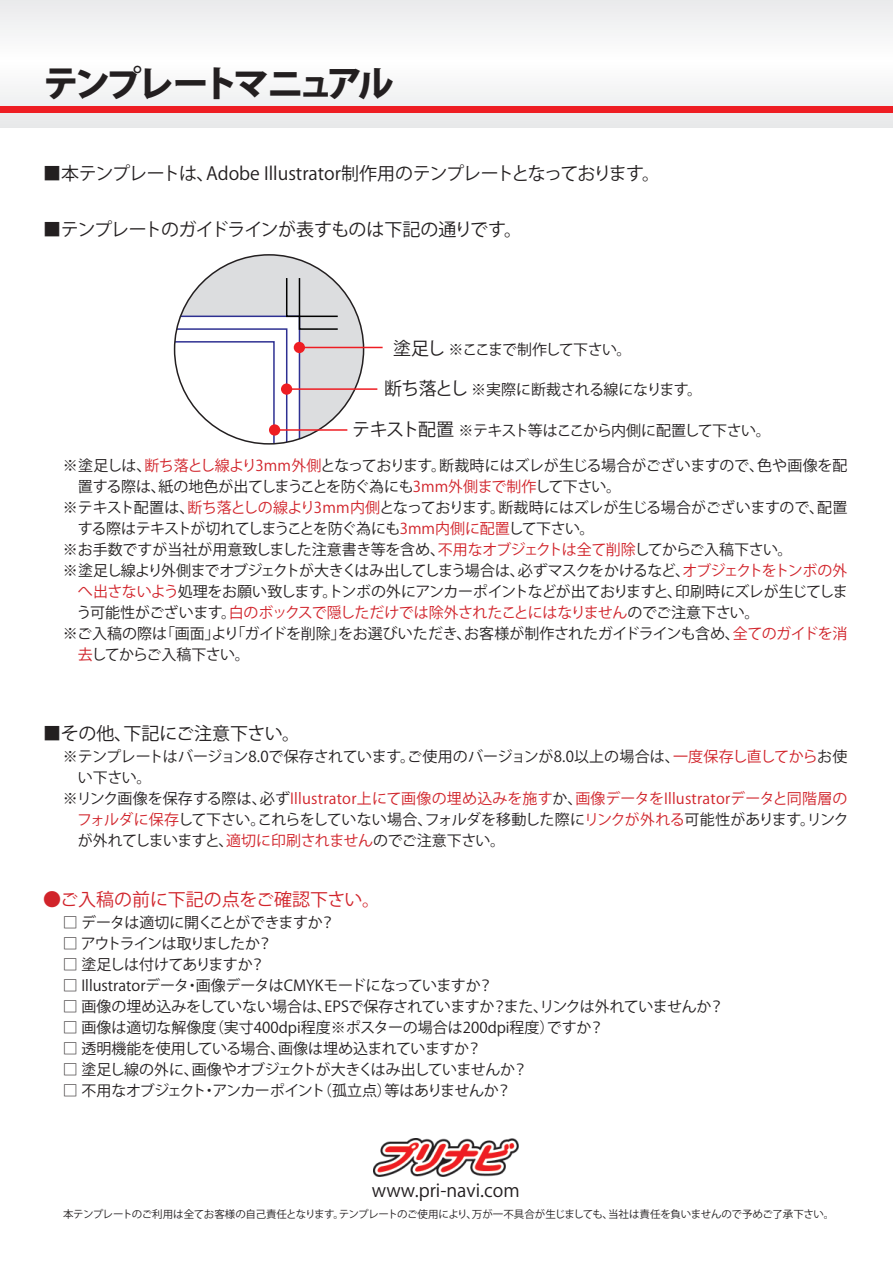
<style>
.page{position:relative;width:893px;height:1263px;background:#fff}
.page>*{position:absolute;margin:0;border:0;box-sizing:border-box;transform-origin:0 0}
.t1{font:800 36px "Koz Go Pro";letter-spacing:-.13em;color:#231f20}
.t2{font:18px "Koz Go Pro";color:#231f20}
.t3{font:18px "Koz Go Pro";letter-spacing:-.04em;color:#231f20}
.t4{font:18px "Koz Go Pro";color:#d1232a}
.t5{font:15px "Koz Go Pro";letter-spacing:-.025em;color:#231f20}
.t6{font:15px "Koz Go Pro";color:#d1232a}
.t7{font:15px "Koz Go Pro";letter-spacing:-.075em;color:#231f20}
.t8{font:15px "Koz Go Pro";letter-spacing:-.03em;color:#d1232a}
.t9{font:15px "Koz Go Pro";color:#231f20}
.t10{font:15px "Koz Go Pro";letter-spacing:-.06em;color:#231f20}
.t11{font:15px "Koz Go Pro";letter-spacing:-.065em;color:#231f20}
.t12{font:15px "Koz Go Pro";letter-spacing:-.1em;color:#231f20}
.t13{font:15px "Koz Go Pro";letter-spacing:-.05em;color:#231f20}
.t14{font:15px "Koz Go Pro";letter-spacing:-.045em;color:#231f20}
.t15{font:10.5px "Koz Go Pro";letter-spacing:-.03em;color:#231f20}
.s1{font-size:18px}
.s2{color:#d1232a}
.s3{color:#231f20}
</style>
<div class="page">
<div style="left:0;top:0;width:893px;height:128px;background:#f4f5f5"></div>
<div style="left:0;top:106px;width:893px;height:6px;background:#ee1d23"></div>
<div style="left:175px;top:255px;width:189px;height:189px;background:#dcdddf;border-radius:50%"></div>
<svg style="left:175px;top:277px;width:164px;height:165px"></svg>
<div style="left:281px;top:383px;width:11px;height:12px;background:#ee1d23;border-radius:50%"></div>
<hr style="left:288px;top:388px;width:89px;height:2px;background:#ee1d23">
<div style="left:269px;top:424px;width:11px;height:12px;background:#ee1d23;border-radius:50%"></div>
<hr style="left:276px;top:429px;width:71px;height:2px;background:#ee1d23">
<div style="left:294px;top:342px;width:11px;height:11px;background:#ee1d23;border-radius:50%"></div>
<hr style="left:301px;top:347px;width:82px;height:1px;background:#ee1d23">
<img style="left:373px;top:1138px;width:145px;height:38px">
<h1 class="t1" style="left:43px;top:60px;width:352px">テンプレートマニュアル</h1>
<p class="t2" style="left:43px;top:162px;width:619px">■本テンプレートは、Adobe Illustrator制作用のテンプレートとなっております。</p>
<p class="t3" style="left:43px;top:218px;width:480px">■テンプレートのガイドラインが表すものは下記の通りです。</p>
<p class="t11" style="left:393px;top:339px;width:240px"><span class="s1">塗足し</span> ※ここまで制作して下さい。</p>
<p class="t5" style="left:384px;top:380px;width:320px"><span class="s1">断ち落とし</span> ※実際に断裁される線になります。</p>
<p class="t10" style="left:352px;top:421px;width:420px"><span class="s1">テキスト配置</span> ※テキスト等はここから内側に配置して下さい。</p>
<p class="t5" style="left:63px;top:456px;width:786px">※塗足しは、<span class="s2">断ち落とし線より3mm外側</span>となっております。断裁時にはズレが生じる場合がございますので、色や画像を配</p>
<p class="t5" style="left:78px;top:477px;width:545px">置する際は、紙の地色が出てしまうことを防ぐ為にも<span class="s2">3mm外側まで制作</span>して下さい。</p>
<p class="t5" style="left:63px;top:498px;width:786px">※テキスト配置は、<span class="s2">断ち落としの線より3mm内側</span>となっております。断裁時にはズレが生じる場合がございますので、配置</p>
<p class="t5" style="left:78px;top:519px;width:518px">する際はテキストが切れてしまうことを防ぐ為にも<span class="s2">3mm内側に配置</span>して下さい。</p>
<p class="t5" style="left:63px;top:540px;width:731px">※お手数ですが当社が用意致しました注意書き等を含め、<span class="s2">不用なオブジェクトは全て削除</span>してからご入稿下さい。</p>
<p class="t7" style="left:63px;top:561px;width:786px">※塗足し線より外側までオブジェクトが大きくはみ出してしまう場合は、必ずマスクをかけるなど、<span class="s2">オブジェクトをトンボの外</span></p>
<p class="t5" style="left:78px;top:582px;width:771px"><span class="s2">へ出さないよう</span>処理をお願い致します。トンボの外にアンカーポイントなどが出ておりますと、印刷時にズレが生じてしま</p>
<p class="t8" style="left:77px;top:603px;width:684px"><span class="s3">う可能性がございます。</span>白のボックスで隠しただけでは除外されたことにはなりません<span class="s3">のでご注意下さい。</span></p>
<p class="t5" style="left:63px;top:624px;width:786px">※ご入稿の際は「画面」より「ガイドを削除」をお選びいただき、お客様が制作されたガイドラインも含め、<span class="s2">全てのガイドを消</span></p>
<p class="t14" style="left:78px;top:645px;width:173px"><span class="s2">去</span>してからご入稿下さい。</p>
<p class="t2" style="left:43px;top:722px;width:259px">■その他、下記にご注意下さい。</p>
<p class="t5" style="left:63px;top:746px;width:786px">※テンプレートはバージョン8.0で保存されています。ご使用のバージョンが8.0以上の場合は、<span class="s2">一度保存し直してから</span>お使</p>
<p class="t5" style="left:78px;top:767px;width:75px">い下さい。</p>
<p class="t6" style="left:63px;top:788px;width:786px"><span class="s3">※リンク画像を保存する際は、必ず</span>Illustrator上にて画像の埋め込みを施す<span class="s3">か、</span>画像データをIllustratorデータと同階層の</p>
<p class="t5" style="left:77px;top:809px;width:773px"><span class="s2">フォルダに保存</span>して下さい。これらをしていない場合、フォルダを移動した際に<span class="s2">リンクが外れる</span>可能性があります。リンク</p>
<p class="t5" style="left:78px;top:830px;width:429px">が外れてしまいますと、<span class="s2">適切に印刷されません</span>のでご注意下さい。</p>
<p class="t4" style="left:43px;top:888px;width:338px">●ご入稿の前に下記の点をご確認下さい。</p>
<p class="t5" style="left:63px;top:912px;width:274px">□ データは適切に開くことができますか？</p>
<p class="t12" style="left:63px;top:933px;width:211px">□ アウトラインは取りましたか？</p>
<p class="t13" style="left:63px;top:954px;width:204px">□ 塗足しは付けてありますか？</p>
<p class="t5" style="left:63px;top:975px;width:432px">□ Illustratorデータ・画像データはCMYKモードになっていますか？</p>
<p class="t5" style="left:63px;top:996px;width:662px">□ 画像の埋め込みをしていない場合は、EPSで保存されていますか？また、リンクは外れていませんか？</p>
<p class="t9" style="left:63px;top:1017px;width:542px">□ 画像は適切な解像度（実寸400dpi程度※ポスターの場合は200dpi程度）ですか？</p>
<p class="t5" style="left:63px;top:1038px;width:420px">□ 透明機能を使用している場合、画像は埋め込まれていますか？</p>
<p class="t5" style="left:63px;top:1059px;width:466px">□ 塗足し線の外に、画像やオブジェクトが大きくはみ出していませんか？</p>
<p class="t5" style="left:63px;top:1080px;width:450px">□ 不用なオブジェクト・アンカーポイント（孤立点）等はありませんか？</p>
<p class="t2" style="left:372px;top:1179px;width:149px">www.pri-navi.com</p>
<p class="t15" style="left:63px;top:1207px;width:773px">本テンプレートのご利用は全てお客様の自己責任となります。テンプレートのご使用により、万が一不具合が生じましても、当社は責任を負いませんので予めご了承下さい。</p>
</div>
